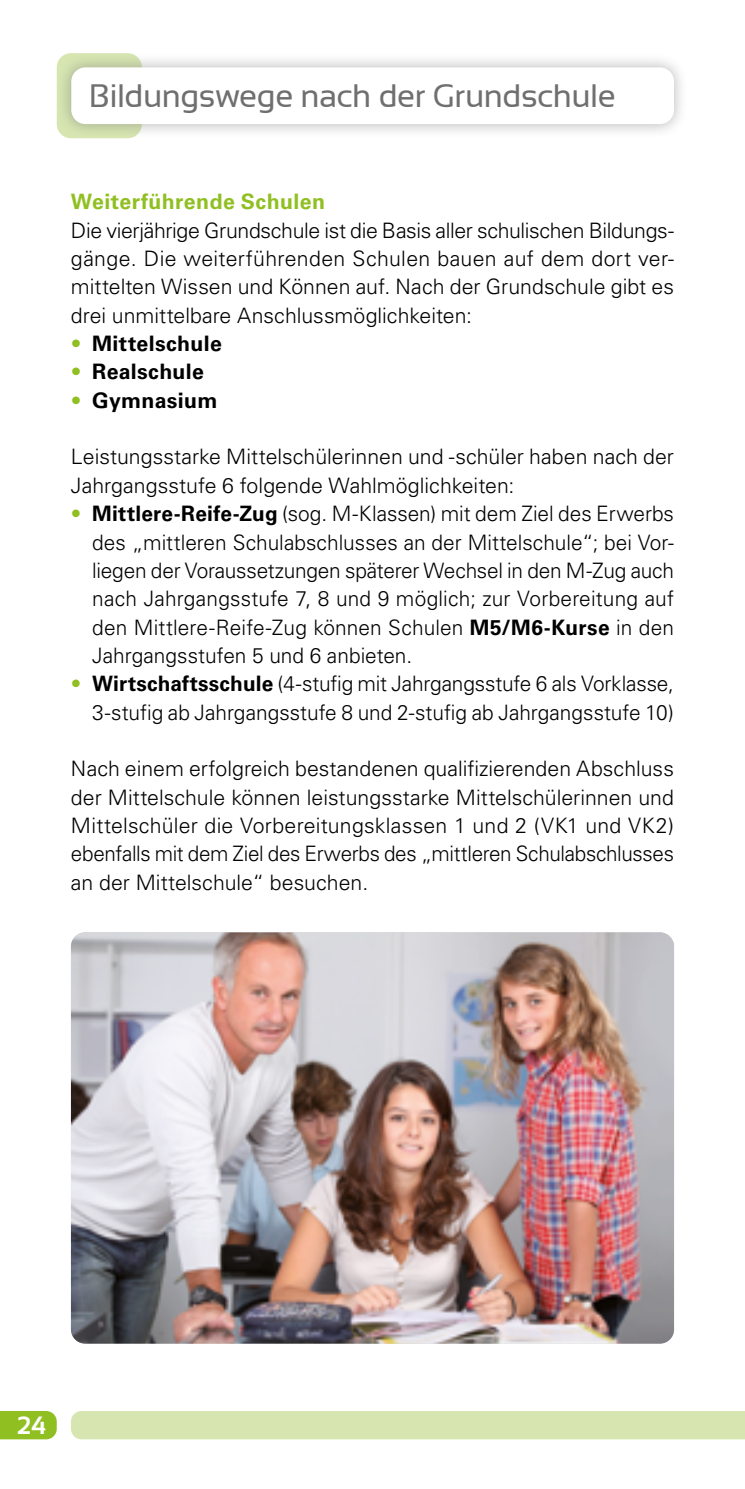
<style>
.page{position:relative;width:745px;height:1489px;background:#fff}
.page>*{position:absolute;margin:0;border:0;box-sizing:border-box;transform-origin:0 0}
.t1{font:32.5px "Sansation";letter-spacing:-.015em;color:#706f6f}
.t2{font:700 25px "Sansation";color:#fff}
.t3{font:300 21.25px/28.2px "Univers LT Pro 45";color:#000;text-align:justify}
.t4{font:700 21.25px "Univers LT Pro 65";letter-spacing:.015em;color:#000}
.t5{font:700 21.25px "Univers LT Pro 65";letter-spacing:.02em;color:#90bf21}
.s1{font-family:"Univers LT Pro 45";font-weight:300;color:#90bf21}
.s2{color:#90bf21}
.s3{font-family:"Univers LT Pro 65";font-weight:700}
</style>
<div class="page">
<div style="left:0;top:1411px;width:57px;height:28px;background:#90bf21"></div>
<div style="left:71px;top:1411px;width:673px;height:28px;background:#d7e6b1"></div>
<svg style="left:57px;top:53px;width:85px;height:85px"></svg>
<div style="left:58px;top:54px;width:628px;height:83px;background:#706f6f;opacity:.5"></div>
<div style="left:71px;top:67px;width:602px;height:57px;background:#fff;border-radius:14px"></div>
<img style="left:71px;top:932px;width:602px;height:411px">
<h1 class="t1" style="left:89px;top:78px;width:528px">Bildungswege nach der Grundschule</h1>
<p class="t5" style="left:71px;top:187px;width:255px">Weiterführende Schulen</p>
<p class="t3" style="left:71px;top:215px;width:604px">Die vierjährige Grundschule ist die Basis aller schulischen Bildungs&shy;gänge. Die weiterführenden Schulen bauen auf dem dort ver&shy;mittelten Wissen und Können auf. Nach der Grundschule gibt es drei unmittelbare Anschlussmöglichkeiten:</p>
<p class="t4" style="left:71px;top:328px;width:152px"><span class="s1">•</span> Mittelschule</p>
<p class="t4" style="left:71px;top:357px;width:134px"><span class="s1">•</span> Realschule</p>
<p class="t4" style="left:71px;top:385px;width:148px"><span class="s1">•</span> Gymnasium</p>
<p class="t3" style="left:71px;top:442px;width:604px">Leistungsstarke Mittelschülerinnen und -schüler haben nach der<br>Jahrgangsstufe 6 folgende Wahlmöglichkeiten:</p>
<p class="t3" style="left:92px;top:499px;width:583px;text-indent:-21px"><span class="s2">•</span> <span class="s3">Mittlere-Reife-Zug</span> (sog. M-Klassen) mit dem Ziel des Erwerbs des „mittleren Schulabschlusses an der Mittelschule“; bei Vor&shy;liegen der Voraussetzungen späterer Wechsel in den M-Zug auch nach Jahrgangsstufe 7, 8 und 9 möglich; zur Vorbereitung auf den Mittlere-Reife-Zug können Schulen <span class="s3">M5/M6-Kurse</span> in den Jahrgangsstufen 5 und 6 anbieten.</p>
<p class="t3" style="left:71px;top:669px;width:604px;text-align:right"><span class="s2">•</span> <span class="s3">Wirtschaftsschule</span> (4-stufig mit Jahrgangsstufe 6 als Vorklasse,<br>3-stufig ab Jahrgangsstufe 8 und 2-stufig ab Jahrgangsstufe 10)</p>
<p class="t3" style="left:71px;top:754px;width:604px">Nach einem erfolgreich bestandenen qualifizierenden Abschluss der Mittelschule können leistungsstarke Mittelschülerinnen und Mittelschüler die Vorbereitungsklassen 1 und 2 (VK1 und VK2) ebenfalls mit dem Ziel des Erwerbs des „mittleren Schulabschlusses an der Mittelschule“ besuchen.</p>
<p class="t2" style="left:17px;top:1411px;width:31px">24</p>
</div>
